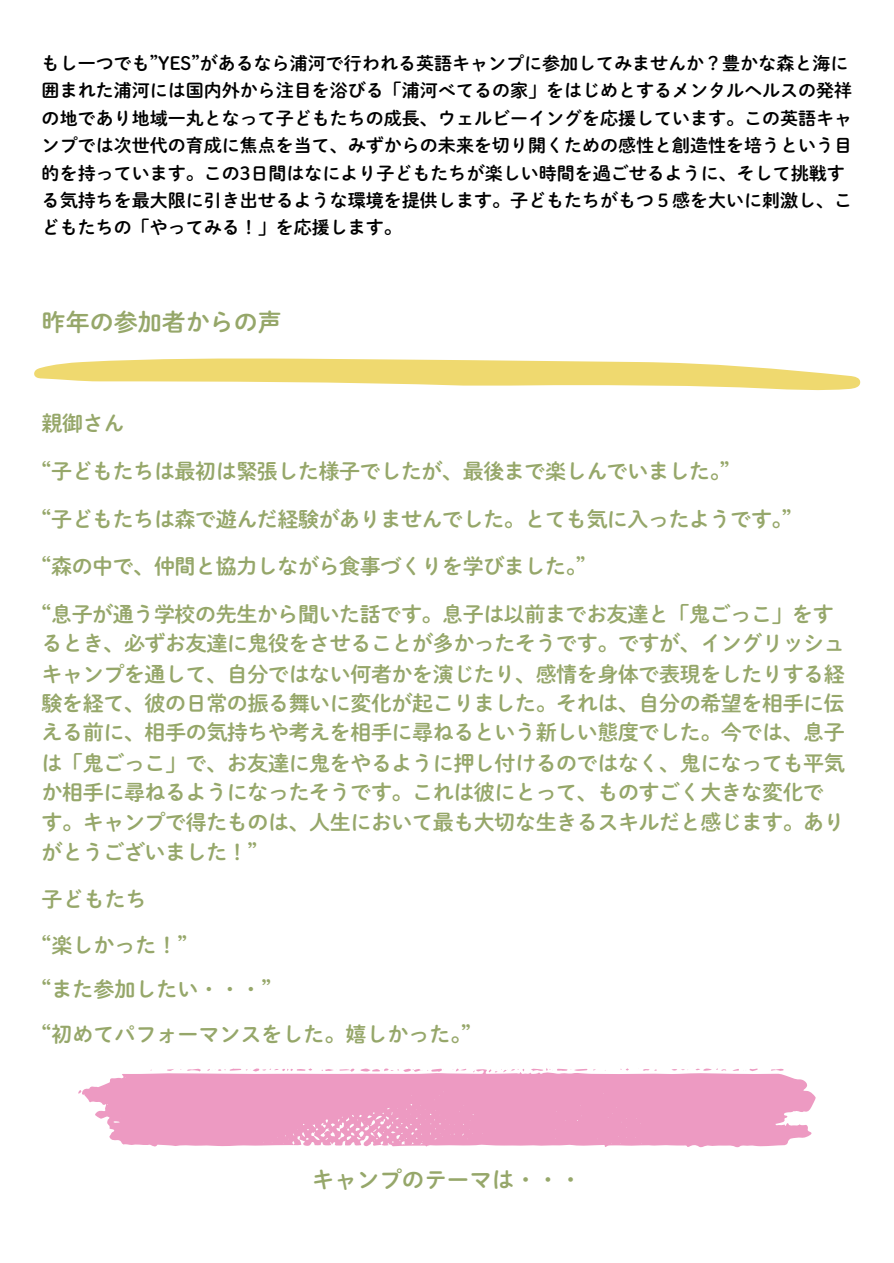
<style>
.page{position:relative;width:894px;height:1263px;background:#fff}
.page>*{position:absolute;margin:0;border:0;box-sizing:border-box;transform-origin:0 0}
.t1{font:24px "DMT Shuei M Go Std B";color:#96a76a}
.t2{font:22.5px "DMT Shuei M Go Std B";color:#96a76a}
.t3{font:21px/29.7px "DMT Shuei M Go Std B";letter-spacing:-.02em;color:#96a76a}
.t4{font:21px "DMT Shuei M Go Std B";color:#96a76a}
.t5{font:18px/27.3px "DMT Shuei M Go Std B";color:#000}
</style>
<div class="page">
<svg style="left:34px;top:358px;width:826px;height:33px"></svg>
<svg style="left:78px;top:1068px;width:737px;height:80px;background:#efa9cb"></svg>
<p class="t5" style="left:42px;top:49px;width:812px">もし一つでも”YES”があるなら浦河で行われる英語キャンプに参加してみませんか？豊かな森と海に囲まれた浦河には国内外から注目を浴びる「浦河べてるの家」をはじめとするメンタルヘルスの発祥の地であり地域一丸となって子どもたちの成長、ウェルビーイングを応援しています。この英語キャンプでは次世代の育成に焦点を当て、みずからの未来を切り開くための感性と創造性を培うという目的を持っています。この3日間はなにより子どもたちが楽しい時間を過ごせるように、そして挑戦する気持ちを最大限に引き出せるような環境を提供します。子どもたちがもつ５感を大いに刺激し、こどもたちの「やってみる！」を応援します。</p>
<h2 class="t1" style="left:42px;top:310px;width:241px">昨年の参加者からの声</h2>
<h3 class="t3" style="left:42px;top:408px;width:84px">親御さん</h3>
<h3 class="t3" style="left:42px;top:456px;width:690px">“子どもたちは最初は緊張した様子でしたが、最後まで楽しんでいました。”</h3>
<h3 class="t3" style="left:42px;top:504px;width:752px">“子どもたちは森で遊んだ経験がありませんでした。とても気に入ったようです。”</h3>
<h3 class="t3" style="left:42px;top:551px;width:546px">“森の中で、仲間と協力しながら食事づくりを学びました。”</h3>
<h3 class="t3" style="left:42px;top:599px;width:804px">“息子が通う学校の先生から聞いた話です。息子は以前までお友達と「鬼ごっこ」をするとき、必ずお友達に鬼役をさせることが多かったそうです。ですが、イングリッシュキャンプを通して、自分ではない何者かを演じたり、感情を身体で表現をしたりする経験を経て、彼の日常の振る舞いに変化が起こりました。それは、自分の希望を相手に伝える前に、相手の気持ちや考えを相手に尋ねるという新しい態度でした。今では、息子は「鬼ごっこ」で、お友達に鬼をやるように押し付けるのではなく、鬼になっても平気か相手に尋ねるようになったそうです。これは彼にとって、ものすごく大きな変化です。キャンプで得たものは、人生において最も大切な生きるスキルだと感じます。ありがとうございました！”</h3>
<h3 class="t3" style="left:42px;top:884px;width:106px">子どもたち</h3>
<h3 class="t3" style="left:42px;top:930px;width:147px">“楽しかった！”</h3>
<h3 class="t4" style="left:42px;top:978px;width:231px">“また参加したい・・・”</h3>
<h3 class="t4" style="left:42px;top:1023px;width:431px">“初めてパフォーマンスをした。嬉しかった。”</h3>
<p class="t2" style="left:312px;top:1168px;width:271px">キャンプのテーマは・・・</p>
</div>
